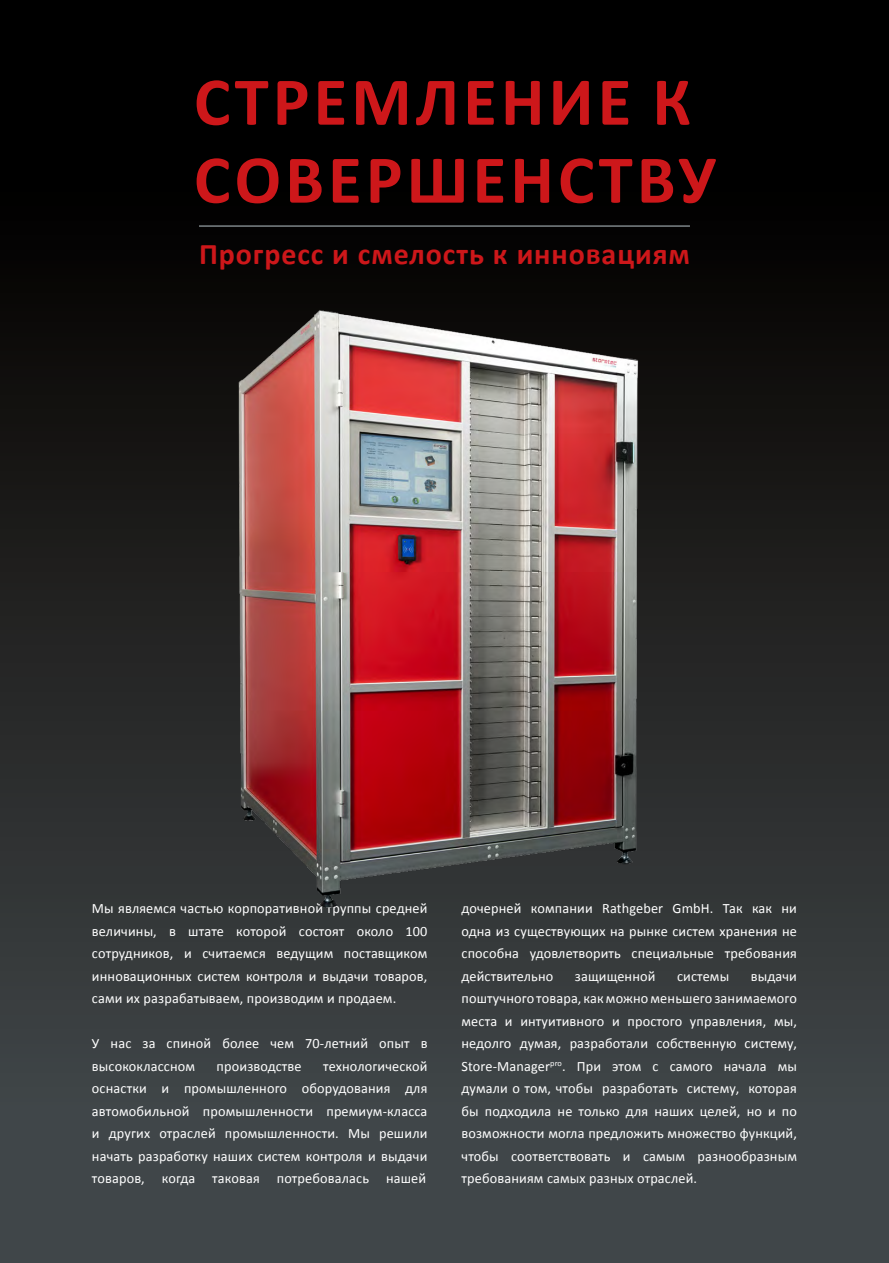
<style>
.page{position:relative;width:889px;height:1263px;background:#fff}
.page>*{position:absolute;margin:0;border:0;box-sizing:border-box;transform-origin:0 0}
.t1{font:700 69px/78px "Calibri";letter-spacing:.06em;color:#cd171a}
.t2{font:700 30px "Calibri";letter-spacing:.03em;color:#cd171a}
.t3{font:14.25px/22.5px "Calibri";letter-spacing:.01em;color:#fff;text-align:justify}
</style>
<div class="page">
<div style="left:0;top:0;width:889px;height:1263px;background:linear-gradient(to bottom,#000,#484e50)"></div>
<img style="left:0;top:0;width:1px;height:1263px">
<hr style="left:0;top:1176px;width:1px;height:87px;background:#404649">
<hr style="left:0;top:189px;width:1px;height:281px;background:#0c0a09">
<img style="left:202px;top:296px;width:474px;height:627px">
<hr style="left:199px;top:225px;width:491px;height:2px;background:#7d8487">
<h1 class="t1" style="left:194px;top:63px;width:524px">СТРЕМЛЕНИЕ К<br>СОВЕРШЕНСТВУ</h1>
<h2 class="t2" style="left:199px;top:235px;width:492px">Прогресс и смелость к инновациям</h2>
<p class="t3" style="left:92px;top:897px;width:337px">Мы являемся частью корпоративной группы средней величины, в штате которой состоят около 100 сотрудников, и считаемся ведущим поставщиком инновационных систем контроля и выдачи товаров, сами их разрабатываем, производим и продаем.</p>
<p class="t3" style="left:92px;top:1032px;width:337px">У нас за спиной более чем 70-летний опыт в высококлассном</p>
<p class="t3" style="left:92px;top:1055px;width:337px;text-indent:231px">технологической оснастки и промышленного оборудования для автомобильной промышленности премиум-класса и других отраслей промышленности. Мы решили начать разработку наших систем контроля и выдачи товаров, когда таковая потребовалась нашей</p>
<p class="t3" style="left:217px;top:1055px;width:86px">производстве</p>
<p class="t3" style="left:461px;top:897px;width:337px">дочерней компании Rathgeber GmbH. Так как ни одна из существующих на рынке систем хранения не способна удовлетворить специальные требования действительно</p>
<p class="t3" style="left:575px;top:965px;width:82px">защищенной</p>
<p class="t3" style="left:677px;top:965px;width:54px">системы</p>
<p class="t3" style="left:461px;top:965px;width:337px;text-indent:289px">выдачи поштучного товара, как можно меньшего занимаемого места и интуитивного и простого управления, мы, недолго думая, разработали собственную систему, Store-Manager<sup>pro</sup>. При этом с самого начала мы думали о том, чтобы разработать систему, которая бы подходила не только для наших целей, но и по возможности могла предложить множество функций, чтобы соответствовать и самым разнообразным требованиям самых разных отраслей.</p>
</div>
